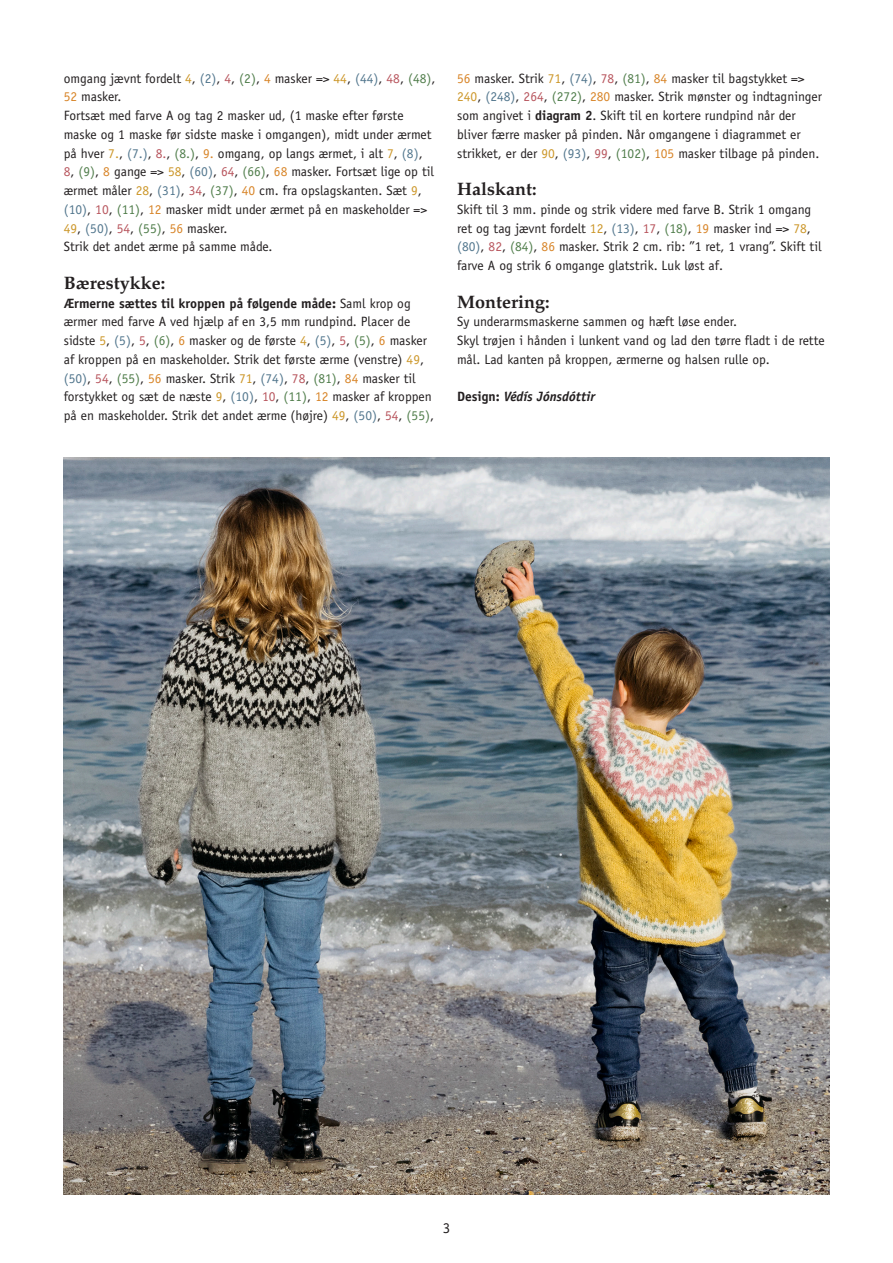
<style>
.page{position:relative;width:893px;height:1263px;background:#fff}
.page>*{position:absolute;margin:0;border:0;box-sizing:border-box;transform-origin:0 0}
.Mellemrubrik{font:700 18px "Palatino LT Std";color:#231f20}
.t1{font:15px "Officina Sans Std";color:#231f20}
.Brød{font:13.5px/18.8px "Officina Sans Std";color:#231f20}
.Brød-2{font:italic 700 13.5px "Officina Sans Std";color:#231f20}
.s1{color:#cc972a}
.s2{color:#53778e}
.s3{color:#b8565e}
.s4{color:#517e4c}
.s5{color:#d88529}
.s6{font-weight:700}
.s7{font-style:normal}
</style>
<div class="page">
<img style="left:64px;top:458px;width:765px;height:737px">
<p class="Brød" style="left:64px;top:69px;width:373px">omgang jævnt fordelt <span class="s1">4</span>, <span class="s2">(2)</span>, <span class="s3">4</span>, <span class="s4">(2)</span>, <span class="s5">4</span> masker =&gt; <span class="s1">44</span>, <span class="s2">(44)</span>, <span class="s3">48</span>, <span class="s4">(48)</span>,<br><span class="s5">52</span> masker.</p>
<p class="Brød" style="left:64px;top:106px;width:372px">Fortsæt med farve A og tag 2 masker ud, (1 maske efter første maske og 1 maske før sidste maske i omgangen), midt under ærmet på hver <span class="s1">7.</span>, <span class="s2">(7.)</span>, <span class="s3">8.</span>, <span class="s4">(8.)</span>, <span class="s5">9.</span> omgang, op langs ærmet, i alt <span class="s1">7</span>, <span class="s2">(8)</span>, <span class="s3">8</span>, <span class="s4">(9)</span>, <span class="s5">8</span> gange =&gt; <span class="s1">58</span>, <span class="s2">(60)</span>, <span class="s3">64</span>, <span class="s4">(66)</span>, <span class="s5">68</span> masker. Fortsæt lige op til ærmet måler <span class="s1">28</span>, <span class="s2">(31)</span>, <span class="s3">34</span>, <span class="s4">(37)</span>, <span class="s5">40</span> cm. fra opslagskanten. Sæt <span class="s1">9</span>, <span class="s2">(10)</span>, <span class="s3">10</span>, <span class="s4">(11)</span>, <span class="s5">12</span> masker midt under ærmet på en maskeholder =&gt; <span class="s1">49</span>, <span class="s2">(50)</span>, <span class="s3">54</span>, <span class="s4">(55)</span>, <span class="s5">56</span> masker.</p>
<p class="Brød" style="left:64px;top:237px;width:210px">Strik det andet ærme på samme måde.</p>
<p class="Mellemrubrik" style="left:64px;top:272px;width:103px">Bærestykke:</p>
<p class="Brød" style="left:64px;top:294px;width:372px"><span class="s6">Ærmerne sættes til kroppen på følgende måde:</span> Saml krop og ærmer med farve A ved hjælp af en 3,5 mm rundpind. Placer de sidste <span class="s1">5</span>, <span class="s2">(5)</span>, <span class="s3">5</span>, <span class="s4">(6)</span>, <span class="s5">6</span> masker og de første <span class="s1">4</span>, <span class="s2">(5)</span>, <span class="s3">5</span>, <span class="s4">(5)</span>, <span class="s5">6</span> masker af kroppen på en maskeholder. Strik det første ærme (venstre) <span class="s1">49</span>, <span class="s2">(50)</span>, <span class="s3">54</span>, <span class="s4">(55)</span>, <span class="s5">56</span> masker. Strik <span class="s1">71</span>, <span class="s2">(74)</span>, <span class="s3">78</span>, <span class="s4">(81)</span>, <span class="s5">84</span> masker til forstykket og sæt de næste <span class="s1">9</span>, <span class="s2">(10)</span>, <span class="s3">10</span>, <span class="s4">(11)</span>, <span class="s5">12</span> masker af kroppen på en maskeholder. Strik det andet ærme (højre) <span class="s1">49</span>, <span class="s2">(50)</span>, <span class="s3">54</span>, <span class="s4">(55)</span>,</p>
<p class="Brød" style="left:457px;top:69px;width:366px"><span class="s5">56</span> masker. Strik <span class="s1">71</span>, <span class="s2">(74)</span>, <span class="s3">78</span>, <span class="s4">(81)</span>, <span class="s5">84</span> masker til bagstykket =&gt; <span class="s1">240</span>, <span class="s2">(248)</span>, <span class="s3">264</span>, <span class="s4">(272)</span>, <span class="s5">280</span> masker. Strik mønster og indtagninger som angivet i <span class="s6">diagram 2</span>. Skift til en kortere rundpind når der bliver færre masker på pinden. Når omgangene i diagrammet er strikket, er der <span class="s1">90</span>, <span class="s2">(93)</span>, <span class="s3">99</span>, <span class="s4">(102)</span>, <span class="s5">105</span> masker tilbage på pinden.</p>
<p class="Mellemrubrik" style="left:457px;top:178px;width:81px">Halskant:</p>
<p class="Brød" style="left:457px;top:200px;width:366px">Skift til 3 mm. pinde og strik videre med farve B. Strik 1 omgang ret og tag jævnt fordelt <span class="s1">12</span>, <span class="s2">(13)</span>, <span class="s3">17</span>, <span class="s4">(18)</span>, <span class="s5">19</span> masker ind =&gt; <span class="s1">78</span>, <span class="s2">(80)</span>, <span class="s3">82</span>, <span class="s4">(84)</span>, <span class="s5">86</span> masker. Strik 2 cm. rib: ”1 ret, 1 vrang”. Skift til farve A og strik 6 omgange glatstrik. Luk løst af.</p>
<p class="Mellemrubrik" style="left:457px;top:291px;width:94px">Montering:</p>
<p class="Brød" style="left:457px;top:312px;width:281px">Sy underarmsmaskerne sammen og hæft løse ender.</p>
<p class="Brød" style="left:457px;top:331px;width:369px">Skyl trøjen i hånden i lunkent vand og lad den tørre fladt i de rette mål. Lad kanten på kroppen, ærmerne og halsen rulle op.</p>
<p class="Brød-2" style="left:457px;top:389px;width:140px"><span class="s7">Design:</span> Védís Jónsdóttir</p>
<p class="t1" style="left:443px;top:1219px;width:9px">3</p>
</div>
